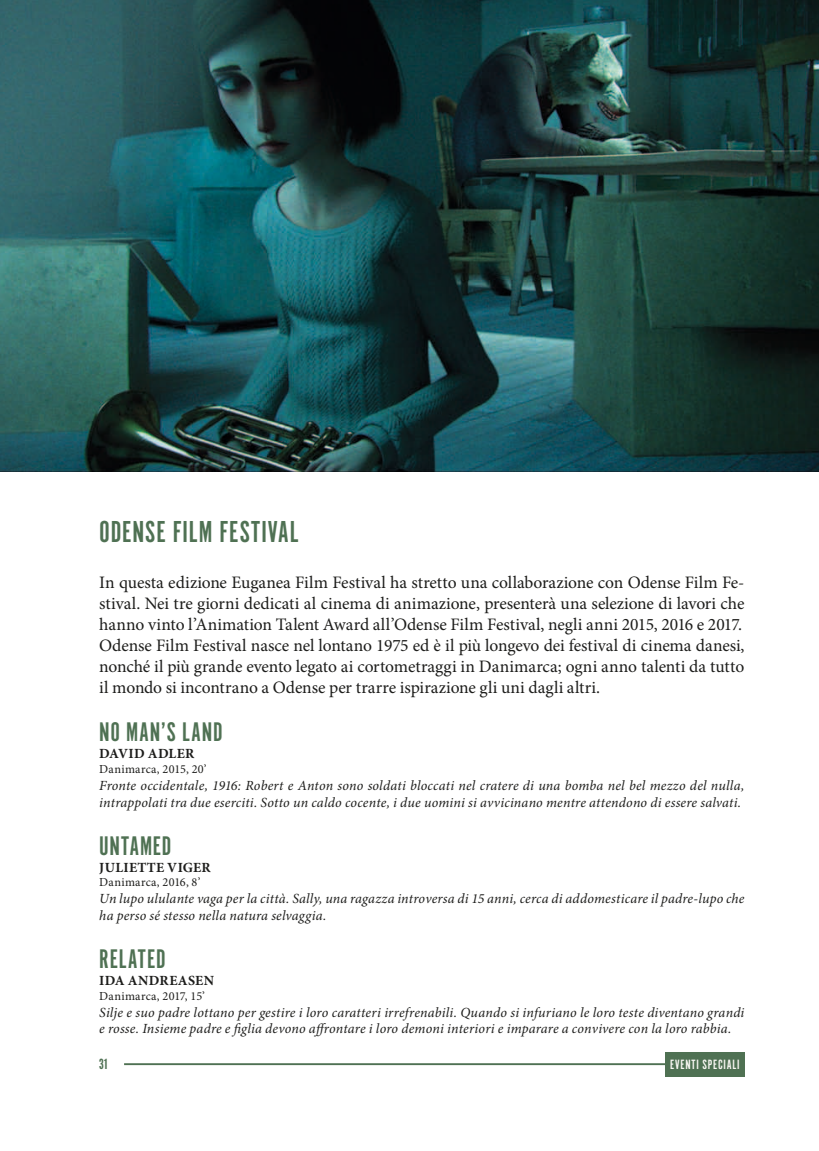
<style>
.page{position:relative;width:819px;height:1151px;background:#fff}
.page>*{position:absolute;margin:0;border:0;box-sizing:border-box;transform-origin:0 0}
.t1{font:31.5px "Alternate Got No 1 D";color:#4f7153}
.t2{font:28px "Alternate Got No 1 D";letter-spacing:.03em;color:#4f7153}
.t3{font:17.5px/21px "Minion Pro";letter-spacing:-.005em;color:#1d1d1b}
.t4{font:italic 14px/16.8px "Minion Pro";letter-spacing:.015em;color:#1d1d1b}
.t5{font:700 14px "Minion Pro";letter-spacing:.03em;color:#1d1d1b}
.t6{font:14px "Alternate Got No 1 D";letter-spacing:.055em;color:#faf8f4}
.t7{font:14px "League Gothic";color:#4f7153}
.t8{font:12.25px "Minion Pro";letter-spacing:.025em;color:#1d1d1b}
</style>
<div class="page">
<hr style="left:124px;top:1063px;width:620px;height:2px;background:#4f7153">
<div style="left:665px;top:1052px;width:79px;height:24px;background:#4f7153"></div>
<img style="left:0;top:0;width:819px;height:471px">
<h1 class="t1" style="left:99px;top:515px;width:35px">ODENSE</h1>
<h1 class="t1" style="left:173px;top:515px;width:57px">FILM FESTI</h1>
<h1 class="t1" style="left:268px;top:515px;width:21px">VAL</h1>
<p class="t3" style="left:99px;top:572px;width:646px">In questa edizione Euganea Film Festival ha stretto una collaborazione con Odense Film Fe&shy;stival. Nei tre giorni dedicati al cinema di animazione, presenterà una selezione di lavori che hanno vinto l’Animation Talent Award all’Odense Film Festival, negli anni 2015, 2016 e 2017.<br>Odense Film Festival nasce nel lontano 1975 ed è il più longevo dei festival di cinema danesi, nonché il più grande evento legato ai cortometraggi in Danimarca; ogni anno talenti da tutto il mondo si incontrano a Odense per trarre ispirazione gli uni dagli altri.</p>
<h2 class="t2" style="left:99px;top:717px;width:123px">NO MAN’S LAND</h2>
<p class="t5" style="left:99px;top:744px;width:69px">DAVID ADLE</p>
<p class="t5" style="left:185px;top:744px;width:11px">R</p>
<p class="t8" style="left:99px;top:761px;width:109px">Danimarca, 2015, 20’</p>
<p class="t4" style="left:99px;top:777px;width:646px">Fronte occidentale, 1916: Robert e Anton sono soldati bloccati nel cratere di una bomba nel bel mezzo del nulla, intrappolati tra due eserciti. Sotto un caldo cocente, i due uomini si avvicinano mentre attendono di essere salvati.</p>
<h2 class="t2" style="left:99px;top:831px;width:72px">UNTAMED</h2>
<p class="t5" style="left:99px;top:857px;width:113px">JULIETTE VIGER</p>
<p class="t8" style="left:99px;top:874px;width:103px">Danimarca, 2016, 8’</p>
<p class="t4" style="left:99px;top:890px;width:646px">Un lupo ululante vaga per la città. Sally, una ragazza introversa di 15 anni, cerca di addomesticare il padre-lupo che ha perso sé stesso nella natura selvaggia.</p>
<h2 class="t2" style="left:99px;top:944px;width:66px">RELATED</h2>
<p class="t5" style="left:99px;top:971px;width:10px">IDA</p>
<p class="t5" style="left:128px;top:971px;width:52px">ANDREASEN</p>
<p class="t8" style="left:99px;top:988px;width:107px">Danimarca, 2017, 15’</p>
<p class="t4" style="left:99px;top:1004px;width:646px">Silje e suo padre lottano per gestire i loro caratteri irrefrenabili. Quando si infuriano le loro teste diventano grandi e rosse. Insieme padre e figlia devono affrontare i loro demoni interiori e imparare a convivere con la loro rabbia.</p>
<p class="t7" style="left:99px;top:1056px;width:10px">31</p>
<p class="t6" style="left:670px;top:1057px;width:71px">EVENTI SPECIALI</p>
</div>
